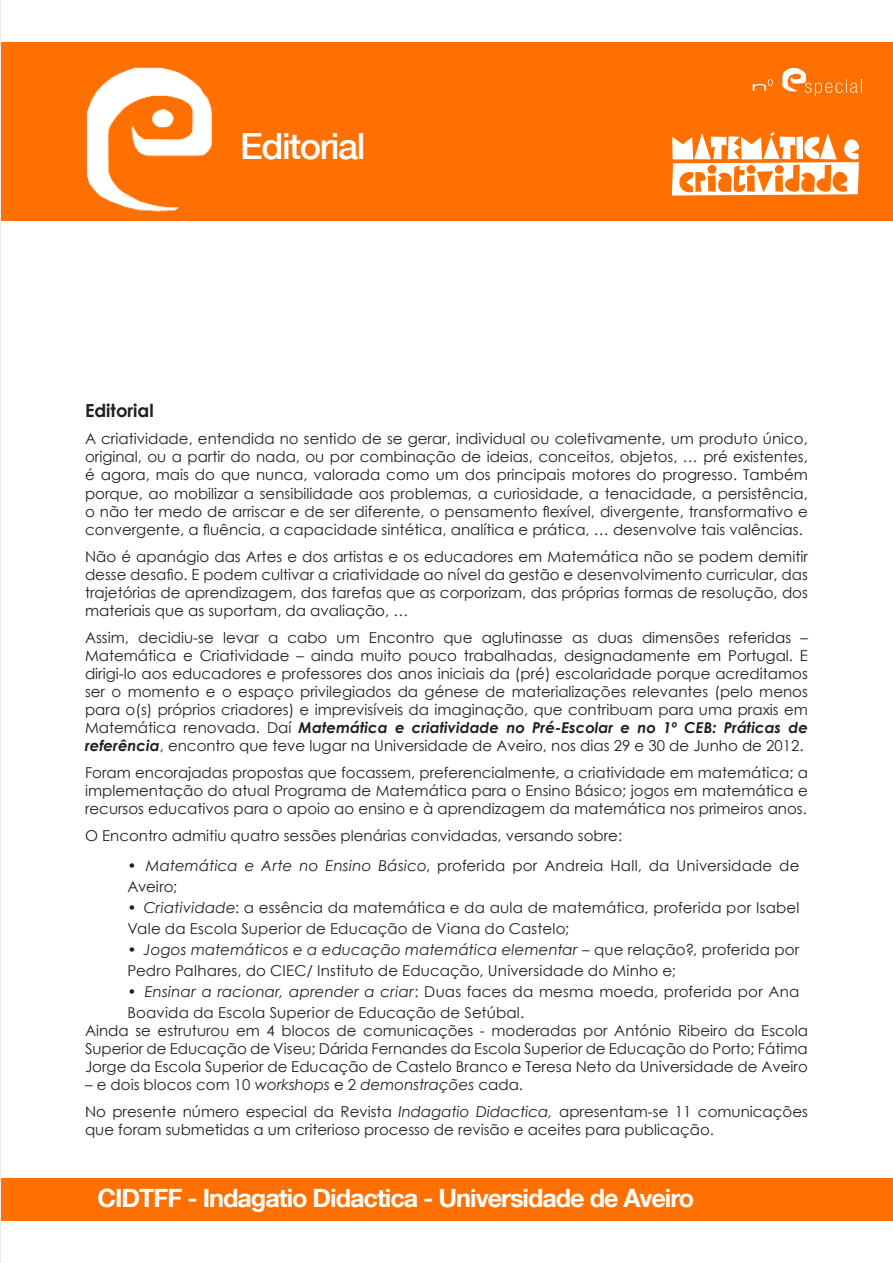
<style>
.page{position:relative;width:893px;height:1263px;background:#fff}
.page>*{position:absolute;margin:0;border:0;box-sizing:border-box;transform-origin:0 0}
.t1{font:500 36px "Helvetica Neue LT Com";letter-spacing:-.04em;color:#fff}
.t2{font:700 25.2px "Helvetica Neue LT Com";letter-spacing:-.04em;color:#fff}
.t3{font:700 18px "Century Gothic";color:#231f20}
.t4{font:15px/18px "Century Gothic";color:#231f20;text-align:justify}
.s1{font-weight:700;font-style:italic}
.s2{font-style:italic}
</style>
<div class="page">
<div style="left:0;top:43px;width:893px;height:178px;background:#ff7000"></div>
<img style="left:86px;top:67px;width:126px;height:145px">
<div style="left:0;top:1178px;width:893px;height:42px;background:#ff7000"></div>
<svg style="left:782px;top:68px;width:80px;height:28px"></svg>
<svg style="left:753px;top:79px;width:20px;height:12px"></svg>
<svg style="left:672px;top:132px;width:187px;height:64px"></svg>
<img style="left:0;top:0;width:1px;height:1263px">
<h1 class="t1" style="left:240px;top:124px;width:127px">Editorial</h1>
<p class="t3" style="left:85px;top:397px;width:70px">Editorial</p>
<p class="t4" style="left:85px;top:430px;width:724px">A criatividade, entendida no sentido de se gerar, individual ou coletivamente, um produto único, original, ou a partir do nada, ou por combinação de ideias, conceitos, objetos, … pré existentes, é agora, mais do que nunca, valorada como um dos principais motores do progresso. Também porque, ao mobilizar a sensibilidade aos problemas, a curiosidade, a tenacidade, a persistência, o não ter medo de arriscar e de ser diferente, o pensamento flexível, divergente, transformativo e convergente, a fluência, a capacidade sintética, analítica e prática, … desenvolve tais valências.</p>
<p class="t4" style="left:85px;top:547px;width:724px">Não é apanágio das Artes e dos artistas e os educadores em Matemática não se podem demitir desse desafio. E podem cultivar a criatividade ao nível da gestão e desenvolvimento curricular, das trajetórias de aprendizagem, das tarefas que as corporizam, das próprias formas de resolução, dos materiais que as suportam, da avaliação, …</p>
<p class="t4" style="left:85px;top:628px;width:724px">Assim, decidiu-se levar a cabo um Encontro que aglutinasse as duas dimensões referidas – Matemática e Criatividade – ainda muito pouco trabalhadas, designadamente em Portugal. E dirigi-lo aos educadores e professores dos anos iniciais da (pré) escolaridade porque acreditamos ser o momento e o espaço privilegiados da génese de materializações relevantes (pelo menos para o(s) próprios criadores) e imprevisíveis da imaginação, que contribuam para uma praxis em Matemática renovada. Daí <span class="s1">Matemática e criatividade no Pré-Escolar e no 1º CEB: Práticas de referência</span>, encontro que teve lugar na Universidade de Aveiro, nos dias 29 e 30 de Junho de 2012.</p>
<p class="t4" style="left:85px;top:763px;width:724px">Foram encorajadas propostas que focassem, preferencialmente, a criatividade em matemática; a implementação do atual Programa de Matemática para o Ensino Básico; jogos em matemática e recursos educativos para o apoio ao ensino e à aprendizagem da matemática nos primeiros anos.</p>
<p class="t4" style="left:85px;top:826px;width:539px">O Encontro admitiu quatro sessões plenárias convidadas, versando sobre:</p>
<p class="t4" style="left:128px;top:854px;width:673px;line-height:21px">• <span class="s2">Matemática e Arte no Ensino Básico</span>, proferida por Andreia Hall, da Universidade de<br>Aveiro;</p>
<p class="t4" style="left:128px;top:896px;width:673px;line-height:21px">• <span class="s2">Criatividade</span>: a essência da matemática e da aula de matemática, proferida por Isabel<br>Vale da Escola Superior de Educação de Viana do Castelo;</p>
<p class="t4" style="left:128px;top:938px;width:673px;line-height:21px">• <span class="s2">Jogos matemáticos e a educação matemática elementar</span> – que relação?, proferida por<br>Pedro Palhares, do CIEC/ Instituto de Educação, Universidade do Minho e;</p>
<p class="t4" style="left:128px;top:980px;width:673px;line-height:21px"><span class="s2">• Ensinar a racionar, aprender a criar</span>: Duas faces da mesma moeda, proferida por Ana<br>Boavida da Escola Superior de Educação de Setúbal.</p>
<p class="t4" style="left:85px;top:1021px;width:724px">Ainda se estruturou em 4 blocos de comunicações - moderadas por António Ribeiro da Escola Superior de Educação de Viseu; Dárida Fernandes da Escola Superior de Educação do Porto; Fátima Jorge da Escola Superior de Educação de Castelo Branco e Teresa Neto da Universidade de Aveiro</p>
<p class="t4" style="left:85px;top:1070px;width:724px;line-height:27px">– e dois blocos com 10 <span class="s2">workshops</span> e 2 <span class="s2">demonstrações</span> cada.<br>No presente número especial da Revista <span class="s2">Indagatio Didactica,</span> apresentam-se 11 comunicações</p>
<p class="t4" style="left:85px;top:1120px;width:630px">que foram submetidas a um criterioso processo de revisão e aceites para publicação.</p>
<h2 class="t2" style="left:98px;top:1182px;width:598px">CIDTFF - Indagatio Didactica - Universidade de Aveiro</h2>
</div>
